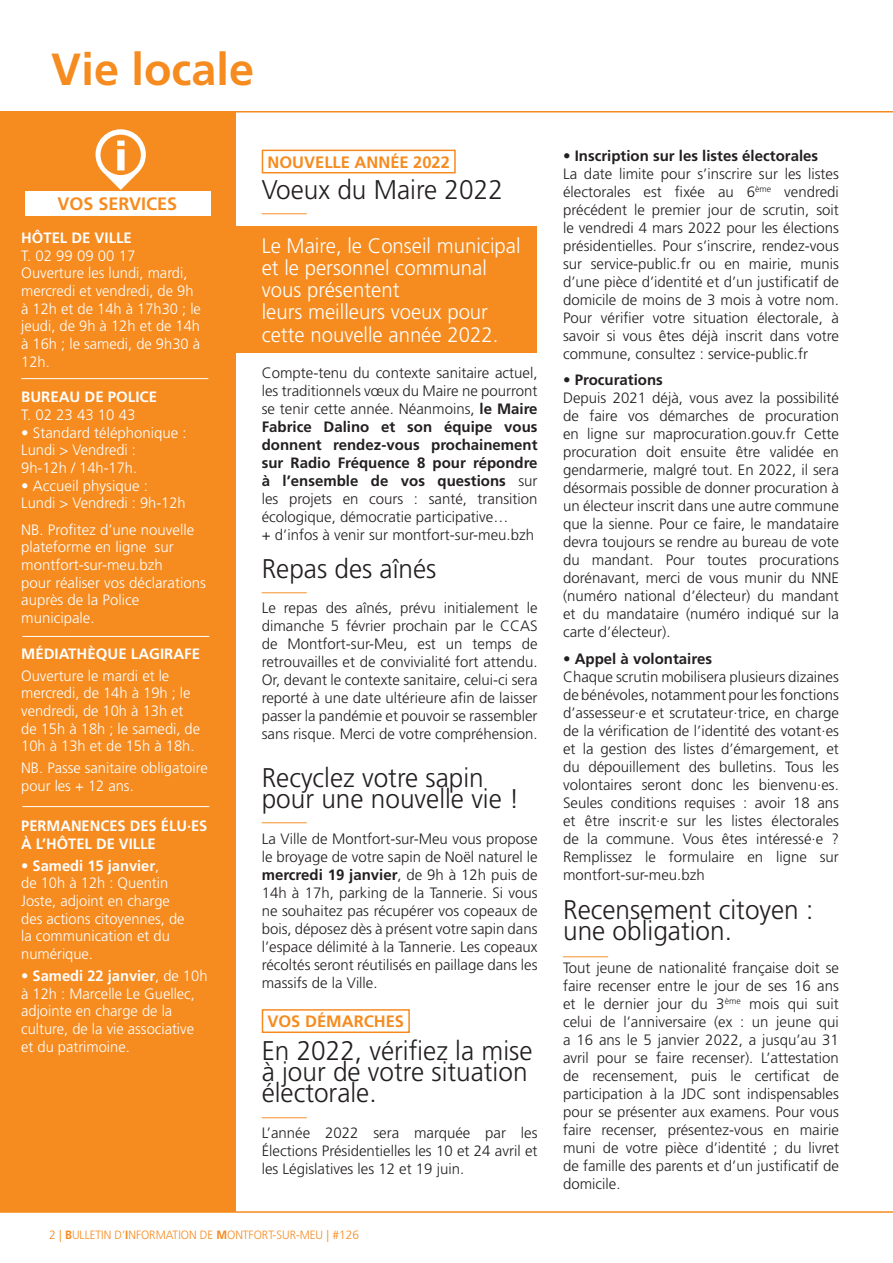
<style>
.page{position:relative;width:893px;height:1263px;background:#fff}
.page>*{position:absolute;margin:0;border:0;box-sizing:border-box;transform-origin:0 0}
.t1{font:700 45px "Frutiger LT Std";color:#f68b1f}
.t2{font:300 27px/21px "Frutiger LT Std";color:#231f20}
.t3{font:300 21px/22.2px "Frutiger LT Std";color:#fff}
.t4{font:300 18px "Frutiger LT Std";color:#f68b1f}
.t5{font:700 18px "Frutiger LT Std";color:#f68b1f}
.t6{font:700 16.5px "Frutiger LT Std";color:#f68b1f}
.t7{font:300 15px/18px "Frutiger LT Std";color:#231f20;text-align:justify}
.t8{font:300 15px/17.7px "Frutiger LT Std";color:#fff}
.t9{font:700 15px/18px "Frutiger LT Std";color:#fff}
.t10{font:700 15px "Frutiger LT Std";color:#231f20}
.t11{font:300 12px "Frutiger LT Std";color:#f68b1f}
.s1{font-weight:700}
</style>
<div class="page">
<div style="left:230px;top:227px;width:307px;height:126px;background:#f68b1f"></div>
<div style="left:262px;top:150px;width:194px;height:23px;border:2px solid #f68b1f"></div>
<div style="left:262px;top:1009px;width:148px;height:24px;border:2px solid #f68b1f"></div>
<div style="left:0;top:112px;width:235px;height:1100px;background:#f68b1f"></div>
<div style="left:26px;top:191px;width:185px;height:25px;background:#fff"></div>
<svg style="left:96px;top:129px;width:50px;height:61px"></svg>
<hr style="left:0;top:111px;width:893px;height:1px;background:#f68b1f">
<hr style="left:0;top:1211px;width:893px;height:2px;background:#f68b1f">
<hr style="left:22px;top:636px;width:187px;height:1px;background:#fff">
<hr style="left:21px;top:378px;width:187px;height:1px;background:#fff">
<hr style="left:22px;top:806px;width:187px;height:1px;background:#fff">
<h1 class="t1" style="left:51px;top:43px;width:205px">Vie locale</h1>
<p class="t5" style="left:57px;top:193px;width:121px">VOS SERVICES</p>
<p class="t9" style="left:21px;top:229px;width:112px">HÔTEL DE VILLE</p>
<p class="t8" style="left:21px;top:247px;width:181px">T. 02 99 09 00 17<br>Ouverture les lundi, mardi, mercredi et vendredi, de 9h à 12h et de 14h à 17h30 ; le jeudi, de 9h à 12h et de 14h à 16h ; le samedi, de 9h30 à<br>12h.</p>
<p class="t9" style="left:21px;top:388px;width:137px">BUREAU DE POLICE</p>
<p class="t8" style="left:21px;top:406px;width:116px">T. 02 23 43 10 43</p>
<p class="t8" style="left:21px;top:424px;width:167px">• Standard téléphonique :<br>Lundi &gt; Vendredi :<br>9h-12h / 14h-17h.</p>
<p class="t8" style="left:21px;top:477px;width:166px">• Accueil physique :<br>Lundi &gt; Vendredi : 9h-12h</p>
<p class="t8" style="left:21px;top:521px;width:186px">NB. Profitez d’une nouvelle plateforme en ligne sur montfort-sur-meu.bzh<br>pour réaliser vos déclarations auprès de la Police municipale.</p>
<p class="t9" style="left:21px;top:644px;width:180px">MÉDIATHÈQUE LAGIRAFE</p>
<p class="t8" style="left:21px;top:667px;width:180px">Ouverture le mardi et le mercredi, de 14h à 19h ; le vendredi, de 10h à 13h et de 15h à 18h ; le samedi, de<br>10h à 13h et de 15h à 18h.</p>
<p class="t8" style="left:21px;top:759px;width:188px">NB. Passe sanitaire obligatoire pour les + 12 ans.</p>
<p class="t9" style="left:21px;top:816px;width:188px">PERMANENCES DES ÉLU·ES<br>À L’HÔTEL DE VILLE</p>
<p class="t8" style="left:21px;top:857px;width:165px">• <span class="s1">Samedi 15 janvier</span>,<br>de 10h à 12h : Quentin<br>Joste, adjoint en charge des actions citoyennes, de la communication et du numérique.</p>
<p class="t8" style="left:21px;top:967px;width:188px">• <span class="s1">Samedi 22 janvier</span>, de 10h à 12h : Marcelle Le Guellec, adjointe en charge de la culture, de la vie associative et du patrimoine.</p>
<p class="t6" style="left:267px;top:152px;width:184px">NOUVELLE ANNÉE 2022</p>
<h2 class="t2" style="left:262px;top:179px;width:243px">Voeux du Maire 2022</h2>
<p class="t4" style="left:262px;top:196px;width:46px">_____</p>
<h3 class="t3" style="left:262px;top:234px;width:260px">Le Maire, le Conseil municipal et le personnel communal vous présentent<br>leurs meilleurs voeux pour cette nouvelle année 2022.</h3>
<p class="t7" style="left:262px;top:364px;width:277px;text-align:left">Compte-tenu du contexte sanitaire actuel, les traditionnels vœux du Maire ne pourront se tenir cette année. Néanmoins, <span class="s1">le Maire Fabrice Dalino et son équipe vous donnent rendez-vous prochainement sur Radio Fréquence 8 pour répondre à l’ensemble de vos questions</span> sur les projets en cours : santé, transition écologique, démocratie participative…<br>+ d’infos à venir sur montfort-sur-meu.bzh</p>
<h2 class="t2" style="left:262px;top:558px;width:176px">Repas des aînés</h2>
<p class="t4" style="left:262px;top:575px;width:46px">_____</p>
<p class="t7" style="left:262px;top:599px;width:277px">Le repas des aînés, prévu initialement le dimanche 5 février prochain par le CCAS de Montfort-sur-Meu, est un temps de retrouvailles et de convivialité fort attendu.<br>Or, devant le contexte sanitaire, celui-ci sera reporté à une date ultérieure afin de laisser passer la pandémie et pouvoir se rassembler sans risque. Merci de votre compréhension.</p>
<h2 class="t2" style="left:262px;top:767px;width:259px">Recyclez votre sapin pour une nouvelle vie !</h2>
<p class="t4" style="left:262px;top:805px;width:46px">_____</p>
<p class="t7" style="left:262px;top:830px;width:277px">La Ville de Montfort-sur-Meu vous propose le broyage de votre sapin de Noël naturel le <span class="s1">mercredi 19 janvier</span>, de 9h à 12h puis de 14h à 17h, parking de la Tannerie. Si vous ne souhaitez pas récupérer vos copeaux de bois, déposez dès à présent votre sapin dans l’espace délimité à la Tannerie. Les copeaux récoltés seront réutilisés en paillage dans les massifs de la Ville.</p>
<p class="t6" style="left:267px;top:1012px;width:138px">VOS DÉMARCHES</p>
<h2 class="t2" style="left:262px;top:1041px;width:272px">En 2022, vérifiez la mise à jour de votre situation électorale.</h2>
<p class="t4" style="left:262px;top:1099px;width:46px">_____</p>
<p class="t7" style="left:262px;top:1124px;width:277px">L’année 2022 sera marquée par les Élections Présidentielles les 10 et 24 avril et les Législatives les 12 et 19 juin.</p>
<p class="t11" style="left:49px;top:1228px;width:312px">2 | <span class="s1">B</span>ULLETIN D’<span class="s1">I</span>NFORMATION DE <span class="s1">M</span>ONTFORT-SUR-MEU | #126</p>
<p class="t7" style="left:563px;top:147px;width:277px;text-align:left">• <span class="s1">Inscription sur les listes électorales<br></span>La date limite pour s’inscrire sur les listes électorales est fixée au 6<sup>ème</sup> vendredi précédent le premier jour de scrutin, soit le vendredi 4 mars 2022 pour les élections présidentielles. Pour s’inscrire, rendez-vous sur service-public.fr ou en mairie, munis d’une pièce d’identité et d’un justificatif de domicile de moins de 3 mois à votre nom.<br>Pour vérifier votre situation électorale, à savoir si vous êtes déjà inscrit dans votre commune, consultez : service-public.fr</p>
<p class="t7" style="left:563px;top:371px;width:277px;text-align:left">• <span class="s1">Procurations<br></span>Depuis 2021 déjà, vous avez la possibilité de faire vos démarches de procuration en ligne sur maprocuration.gouv.fr Cette procuration doit ensuite être validée en gendarmerie, malgré tout. En 2022, il sera désormais possible de donner procuration à un électeur inscrit dans une autre commune que la sienne. Pour ce faire, le mandataire devra toujours se rendre au bureau de vote du mandant. Pour toutes procurations dorénavant, merci de vous munir du NNE (numéro national d’électeur) du mandant et du mandataire (numéro indiqué sur la carte d’électeur).</p>
<p class="t10" style="left:563px;top:650px;width:150px">• Appel à volontaires</p>
<p class="t7" style="left:563px;top:668px;width:277px">Chaque scrutin mobilisera plusieurs dizaines de bénévoles, notamment pour les fonctions d’assesseur·e et scrutateur·trice, en charge de la vérification de l’identité des votant·es et la gestion des listes d’émargement, et du dépouillement des bulletins. Tous les volontaires seront donc les bienvenu·es.<br>Seules conditions requises : avoir 18 ans et être inscrit·e sur les listes électorales de la commune. Vous êtes intéressé·e ?<br>Remplissez le formulaire en ligne sur montfort-sur-meu.bzh</p>
<h2 class="t2" style="left:563px;top:899px;width:252px">Recensement citoyen : une obligation.</h2>
<p class="t4" style="left:563px;top:938px;width:46px">_____</p>
<p class="t7" style="left:563px;top:959px;width:277px">Tout jeune de nationalité française doit se faire recenser entre le jour de ses 16 ans et le dernier jour du 3<sup>ème</sup> mois qui suit celui de l’anniversaire (ex : un jeune qui a 16 ans le 5 janvier 2022, a jusqu’au 31 avril pour se faire recenser). L’attestation de recensement, puis le certificat de participation à la JDC sont indispensables pour se présenter aux examens. Pour vous faire recenser, présentez-vous en mairie muni de votre pièce d’identité ; du livret de famille des parents et d’un justificatif de domicile.</p>
</div>
